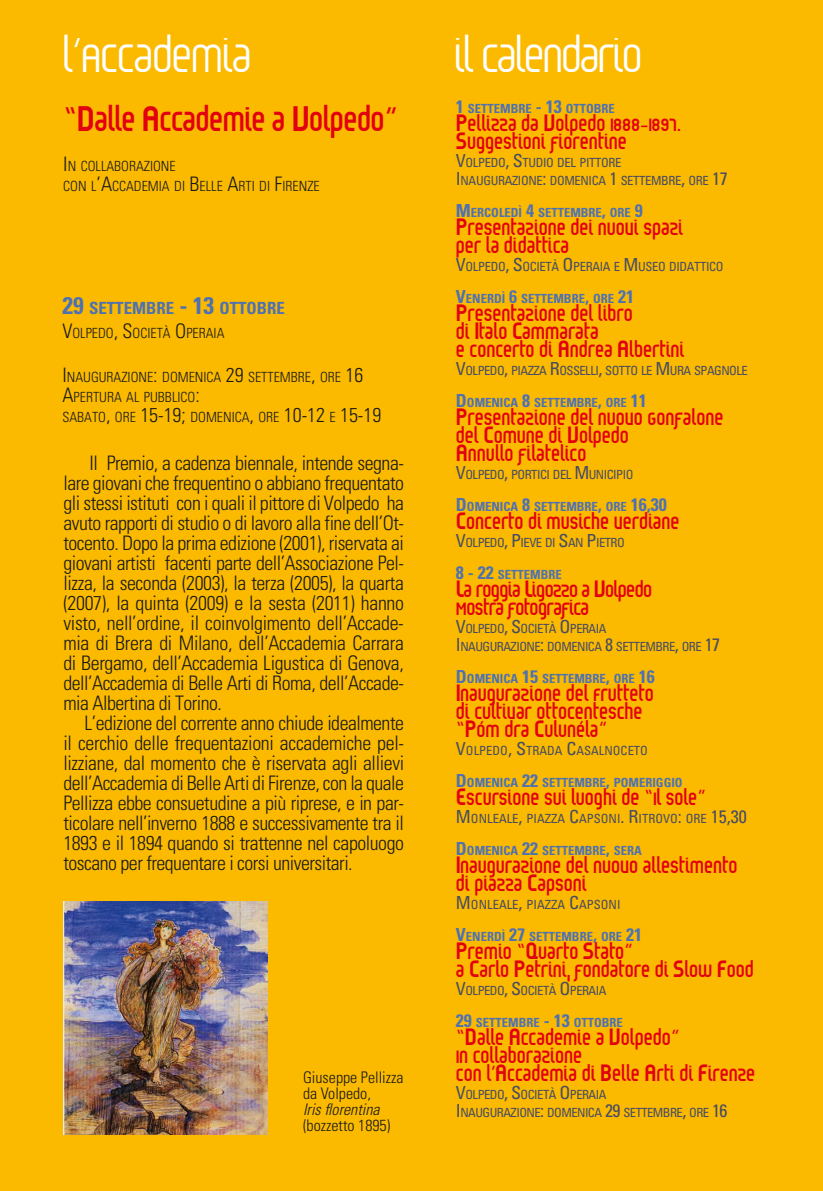
<style>
.page{position:relative;width:823px;height:1191px;background:#fff}
.page>*{position:absolute;margin:0;border:0;box-sizing:border-box;transform-origin:0 0}
.t1{font:40px "Reflex";letter-spacing:-.035em;color:#fff}
.t2{font:40px "Reflex";letter-spacing:-.015em;color:#fff}
.t3{font:700 28px "Reflex";letter-spacing:-.015em;color:#e3000f}
.t4{font:300 condensed 20px/20px "Univers";letter-spacing:-.025em;color:#1a1a18;text-align:justify}
.t5{font:700 18px/18px "Reflex";color:#e3000f}
.t6{font:700 18px/18px "Reflex";letter-spacing:-.03em;color:#e3000f}
.t7{font:700 condensed 16.8px "Univers";color:#4e71b2}
.t8{font:300 condensed 16px/16px "Univers";color:#1a1a18}
.t9{font:italic 300 condensed 16px "Univers";color:#1a1a18}
.t10{font:300 condensed 14px/20px "Univers";color:#1a1a18}
.t11{font:condensed 12.6px/18px "Univers";letter-spacing:-.045em;color:#474b64}
.t12{font:700 condensed 12.6px "Univers";color:#4e71b2}
.t13{font:condensed 12.6px "Univers";color:#474b64}
.s1{font-size:36px}
.s2{font-size:20px}
.s3{font-size:24px}
.s4{font-size:18px}
</style>
<div class="page">
<div style="left:0;top:0;width:822px;height:1191px;background:#fbba00"></div>
<img style="left:64px;top:901px;width:203px;height:233px">
<h1 class="t2" style="left:62px;top:25px;width:190px">L’ACCADEMIA</h1>
<h2 class="t3" style="left:63px;top:98px;width:336px">“<span class="s1">D</span>ALLE <span class="s1">A</span>CCADEMIE A <span class="s1">V</span>OLPEDO”</h2>
<p class="t10" style="left:63px;top:156px;width:258px"><span class="s2">I</span>N COLLABORAZI ONE<br>CON L<span class="s2">’A</span>CCADEMIA DI <span class="s2">B</span> ELLE <span class="s2">A</span>RTI DI <span class="s2">F</span>I RENZE</p>
<p class="t7" style="left:62px;top:298px;width:224px"><span class="s3">29</span> SETTEMBRE <span class="s3">- 13</span> OTTOBRE</p>
<p class="t10" style="left:62px;top:323px;width:163px"><span class="s2">V</span>OLPEDO<span class="s2">, S</span>OCI ETÀ <span class="s2">O</span> PERAIA</p>
<p class="t10" style="left:62px;top:367px;width:320px"><span class="s2">I</span>NAUGURAZIONE<span class="s2">:</span> DOMENICA <span class="s2">29</span> SETTEMBRE<span class="s2">,</span> ORE <span class="s2">16<br>A</span>PERTURA AL PUBBLICO<span class="s2">:<br></span>SABATO<span class="s2">,</span> ORE <span class="s2">15-19;</span> DOMENICA<span class="s2">,</span> ORE <span class="s2">10-12</span> E <span class="s2">15-19</span></p>
<p class="t4" style="left:63px;top:452px;width:342px;text-indent:26px">Il Premio, a cadenza biennale, intende segna&shy;lare giovani che frequentino o abbiano frequentato gli stessi istituti con i quali il pittore di Volpedo ha avuto rapporti di studio o di lavoro alla fine dell’Ot&shy;tocento. Dopo la prima edizione (2001), riservata ai giovani artisti facenti parte dell’Associazione Pel&shy;lizza, la seconda (2003), la terza (2005), la quarta (2007), la quinta (2009) e la sesta (2011) hanno visto, nell’ordine, il coinvolgimento dell’Accade&shy;mia di Brera di Milano, dell’Accademia Carrara di Bergamo, dell’Accademia Ligustica di Genova, dell’Accademia di Belle Arti di Roma, dell’Accade&shy;mia Albertina di Torino.</p>
<p class="t4" style="left:63px;top:712px;width:342px;text-indent:21px">L’edizione del corrente anno chiude idealmente il cerchio delle frequentazioni accademiche pel&shy;lizziane, dal momento che è riservata agli allievi dell’Accademia di Belle Arti di Firenze, con la quale Pellizza ebbe consuetudine a più riprese, e in par&shy;ticolare nell’inverno 1888 e successivamente tra il 1893 e il 1894 quando si trattenne nel capoluogo toscano per frequentare i corsi universitari.</p>
<p class="t8" style="left:303px;top:1069px;width:102px">Giuseppe Pellizza da Volpedo,</p>
<p class="t9" style="left:303px;top:1100px;width:78px">Iris florentina</p>
<p class="t8" style="left:303px;top:1117px;width:89px">(bozzetto 1895)</p>
<h1 class="t1" style="left:454px;top:25px;width:189px">IL CALENDARIO</h1>
<p class="t12" style="left:455px;top:100px;width:160px"><span class="s4">1</span> SETTEMBRE <span class="s4">- 13</span> OTTOBRE</p>
<p class="t5" style="left:455px;top:114px;width:226px"><span class="s3">P</span>ELLIZZA DA <span class="s3">V</span>OLPEDO 1888-1897.<br><span class="s3">S</span>UGGESTIONI FIORENTINE</p>
<p class="t11" style="left:455px;top:153px;width:273px"><span class="s4">V</span>OLPEDO<span class="s4">, S</span>TUDIO DEL PITTORE<br><span class="s4">I</span> NAUGURAZIONE<span class="s4">:</span> DOMENICA <span class="s4">1</span> SETTEMBRE<span class="s4">,</span> ORE <span class="s4">17</span></p>
<p class="t12" style="left:455px;top:204px;width:188px"><span class="s4">M</span> ERCOLEDÌ <span class="s4">4</span> SETTEMBRE<span class="s4">,</span> ORE <span class="s4">9</span></p>
<p class="t5" style="left:455px;top:218px;width:228px"><span class="s3">P</span>RESENTAZIONE DEI NUOVI SPAZI<br>PER LA DIDATTICA</p>
<p class="t11" style="left:455px;top:257px;width:269px"><span class="s4">V</span>OLPEDO<span class="s4">, S</span>OCIETÀ <span class="s4">O</span> PERAIA E <span class="s4">M</span> USEO DIDATTICO</p>
<p class="t12" style="left:455px;top:290px;width:179px"><span class="s4">V</span>ENERDÌ <span class="s4">6</span> SETTEMBRE<span class="s4">,</span> ORE <span class="s4">21</span></p>
<p class="t5" style="left:455px;top:304px;width:230px"><span class="s3">P</span>RESENTAZIONE DEL LIBRO<br>DI <span class="s3">I</span>TALO <span class="s3">C</span>AMMARATA<br>E CONCERTO DI <span class="s3">A</span>NDREA <span class="s3">A</span>LBERTINI</p>
<p class="t11" style="left:455px;top:361px;width:293px"><span class="s4">V</span>OLPEDO<span class="s4">,</span> PIAZZA <span class="s4">R</span>OSSELLI<span class="s4">,</span> SOTTO LE <span class="s4">M</span> URA SPAGNOLE</p>
<p class="t12" style="left:455px;top:394px;width:192px"><span class="s4">D</span>OMENICA <span class="s4">8</span> SETTEMBRE<span class="s4">,</span> ORE <span class="s4">11</span></p>
<p class="t5" style="left:455px;top:408px;width:269px"><span class="s3">P</span>RESENTAZIONE DEL NUOVO GONFALONE<br>DEL <span class="s3">C</span>OMUNE DI <span class="s3">V</span>OLPEDO<br><span class="s3">A</span>NNULLO FILATELICO</p>
<p class="t11" style="left:455px;top:465px;width:179px"><span class="s4">V</span>OLPEDO<span class="s4">,</span> PORTICI DEL <span class="s4">M</span> UNICIPIO</p>
<p class="t12" style="left:455px;top:498px;width:212px"><span class="s4">D</span>OMENICA <span class="s4">8</span> SETTEMBRE<span class="s4">,</span> ORE <span class="s4">16,30</span></p>
<p class="t5" style="left:455px;top:512px;width:225px"><span class="s3">C</span>ONCERTO DI MUSICHE VERDIANE</p>
<p class="t11" style="left:455px;top:533px;width:170px"><span class="s4">V</span>OLPEDO<span class="s4">, P</span> IEVE DI <span class="s4">S</span>AN <span class="s4">P</span> IETRO</p>
<p class="t12" style="left:455px;top:566px;width:107px"><span class="s4">8 - 22</span> SETTEMBRE</p>
<p class="t6" style="left:455px;top:580px;width:198px"><span class="s3">L</span>A ROGGIA <span class="s3">L</span>IGOZZO A <span class="s3">V</span>OLPEDO<br>MOSTRA FOTOGRAFICA</p>
<p class="t11" style="left:455px;top:619px;width:265px"><span class="s4">V</span>OLPEDO<span class="s4">, S</span>OCIETÀ <span class="s4">O</span> PERAIA<br><span class="s4">I</span> NAUGURAZIONE<span class="s4">:</span> DOMENICA <span class="s4">8</span> SETTEMBRE<span class="s4">,</span> ORE <span class="s4">17</span></p>
<p class="t12" style="left:455px;top:670px;width:200px"><span class="s4">D</span>OMENICA <span class="s4">15</span> SETTEMBRE<span class="s4">,</span> ORE <span class="s4">16</span></p>
<p class="t5" style="left:455px;top:684px;width:199px"><span class="s3">I</span>NAUGURAZIONE DEL FRUTTETO<br>DI CULTIVAR OTTOCENTESCHE “<span class="s3">P</span>ÓM DRA <span class="s3">C</span>ULUNÉLA”</p>
<p class="t13" style="left:455px;top:742px;width:193px"><span class="s4">V</span>OLPEDO<span class="s4">, S</span>TRADA <span class="s4">C</span>ASALNOCETO</p>
<p class="t12" style="left:455px;top:774px;width:228px"><span class="s4">D</span>OMENICA <span class="s4">22</span> SETTEMBRE<span class="s4">,</span> POMERIGGIO</p>
<p class="t5" style="left:455px;top:788px;width:252px"><span class="s3">E</span>SCURSIONE SUI LUOGHI DE “IL SOLE”</p>
<p class="t13" style="left:455px;top:810px;width:292px"><span class="s4">M</span> ONLEALE<span class="s4">,</span> PIAZZA <span class="s4">C</span>APSONI<span class="s4">. R</span> ITROVO<span class="s4">:</span> ORE <span class="s4">15,30</span></p>
<p class="t12" style="left:455px;top:842px;width:187px"><span class="s4">D</span>OMENICA <span class="s4">22</span> SETTEMBRE<span class="s4">,</span> SERA</p>
<p class="t5" style="left:455px;top:856px;width:283px"><span class="s3">I</span>NAUGURAZIONE DEL NUOVO ALLESTIMENTO<br>DI PIAZZA <span class="s3">C</span>APSONI</p>
<p class="t13" style="left:455px;top:896px;width:166px"><span class="s4">M</span> ONLEALE<span class="s4">,</span> PIAZZA <span class="s4">C</span>APSONI</p>
<p class="t12" style="left:455px;top:928px;width:187px"><span class="s4">V</span>ENERDÌ <span class="s4">27</span> SETTEMBRE<span class="s4">,</span> ORE <span class="s4">21</span></p>
<p class="t5" style="left:455px;top:942px;width:299px"><span class="s3">P</span>REMIO “<span class="s3">Q</span>UARTO <span class="s3">S</span>TATO”<br>A <span class="s3">C</span>ARLO <span class="s3">P</span>ETRINI, FONDATORE DI <span class="s3">S</span>LOW <span class="s3">F</span>OOD</p>
<p class="t11" style="left:455px;top:981px;width:152px"><span class="s4">V</span>OLPEDO<span class="s4">, S</span>OCIETÀ <span class="s4">O</span> PERAIA</p>
<p class="t12" style="left:455px;top:1014px;width:168px"><span class="s4">29</span> SETTEMBRE <span class="s4">- 13</span> OTTOBRE</p>
<p class="t5" style="left:455px;top:1028px;width:300px">“<span class="s3">D</span>ALLE <span class="s3">A</span>CCADEMIE A <span class="s3">V</span>OLPEDO”<br>IN COLLABORAZIONE<br>CON L’<span class="s3">A</span>CCADEMIA DI <span class="s3">B</span>ELLE <span class="s3">A</span>RTI DI <span class="s3">F</span>IRENZE</p>
<p class="t11" style="left:455px;top:1085px;width:273px"><span class="s4">V</span>OLPEDO<span class="s4">, S</span>OCIETÀ <span class="s4">O</span> PERAIA<br><span class="s4">I</span> NAUGURAZIONE<span class="s4">:</span> DOMENICA <span class="s4">29</span> SETTEMBRE<span class="s4">,</span> ORE <span class="s4">16</span></p>
</div>
